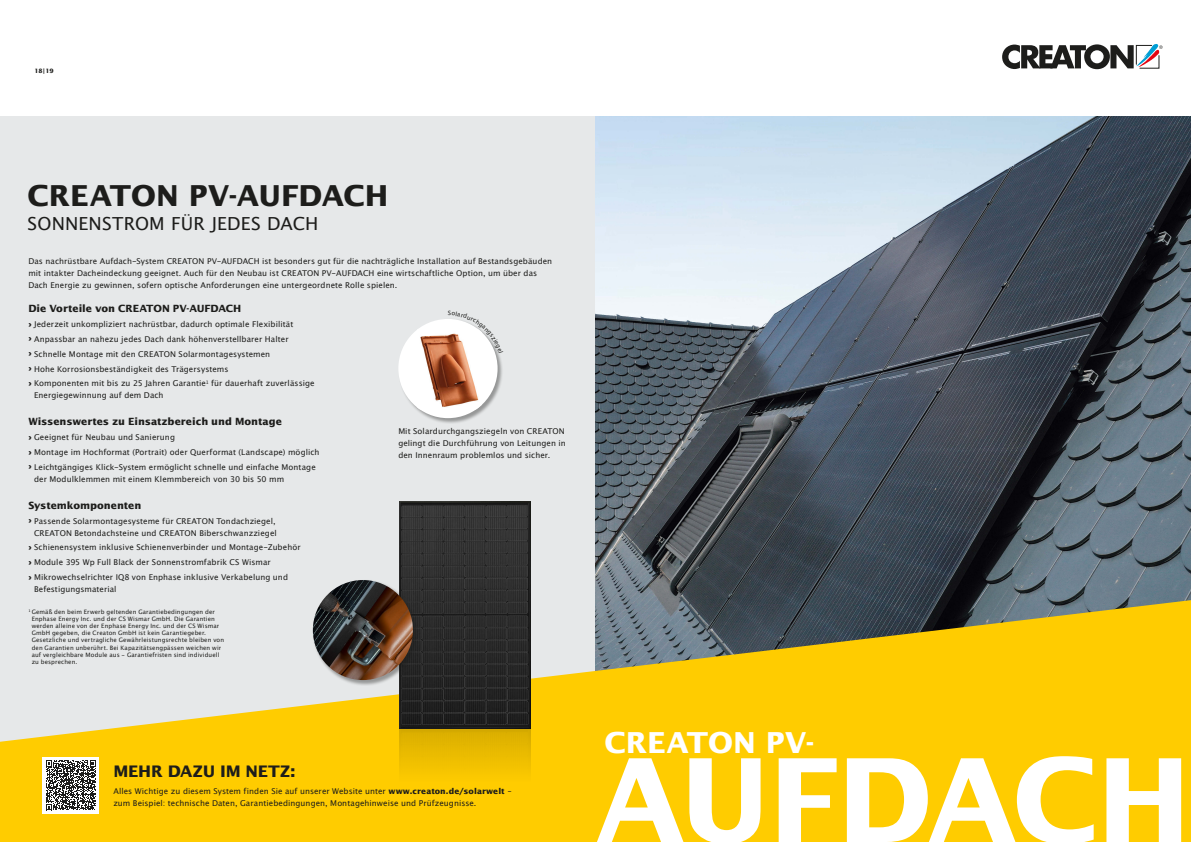
<style>
.page{position:relative;width:1191px;height:842px;background:#fff}
.page>*{position:absolute;margin:0;border:0;box-sizing:border-box;transform-origin:0 0}
.Headline_Lucida_30pt_grau_bold_Versalien{font:700 115.8px "Lucida San";letter-spacing:-.025em;color:#fff}
.Headline_Lucida_30pt_grau_bold_Versalien-2{font:700 29px "Lucida San";color:#1d1d1b}
.Headline_Lucida_30pt_grau_bold_Versalien-3{font:700 29px "Lucida San";letter-spacing:.005em;color:#fff}
.Headline_Lucida_30pt_grau_bold_Versalien-4{font:18px "Lucida San Rom";letter-spacing:.01em;color:#1d1d1b}
.Copytext_Lucida_8pt_grau_NEU{font:700 16px "Lucida San";letter-spacing:-.015em;color:#1d1d1b}
.Copytext_Lucida_8pt_grau_NEU-2{font:700 10px "Lucida San";letter-spacing:-.005em;color:#1d1d1b}
.Copytext_Lucida_8pt_grau_NEU-3{font:8px/12px "Lucida San Rom";letter-spacing:.005em;color:#1d1d1b}
.Copytext_Lucida_8pt_grau_NEU-4{font:6px/7.2px "Lucida San Rom";letter-spacing:.02em;color:#1d1d1b}
.Copytext_Lucida_8pt_grau_NEU-5{font:700 6px "Lucida San";color:#1d1d1b}
.s1{font-family:"Muller";font-weight:800;font-size:9px}
.s2{font-family:"Lucida San";font-weight:700}
</style>
<div class="page">
<div style="left:0;top:116px;width:1191px;height:726px;background:#e6e8e9"></div>
<img style="left:595px;top:116px;width:596px;height:484px">
<svg style="left:0;top:600px;width:1191px;height:242px;fill:#fc0"></svg>
<img style="left:399px;top:502px;width:131px;height:340px">
<div style="left:312px;top:580px;width:107px;height:106px;background:#1d1d1b;opacity:.4"></div>
<img style="left:313px;top:580px;width:100px;height:100px;border-radius:50px">
<div style="left:43px;top:757px;width:56px;height:57px;background:#fff"></div>
<svg style="left:46px;top:760px;width:50px;height:50px"></svg>
<div style="left:398px;top:319px;width:105px;height:105px;background:#1d1d1b;opacity:.4"></div>
<div style="left:398px;top:319px;width:99px;height:99px;background:#fff;border-radius:50%"></div>
<img style="left:417px;top:335px;width:65px;height:75px">
<svg style="left:1002px;top:44px;width:160px;height:25px"></svg>
<svg style="left:448px;top:319px;width:55px;height:34px"></svg>
<p class="Copytext_Lucida_8pt_grau_NEU-5" style="left:35px;top:67px;width:20px">18|19</p>
<p class="Headline_Lucida_30pt_grau_bold_Versalien-2" style="left:28px;top:176px;width:362px">CREATON PV-AUFDACH</p>
<p class="Headline_Lucida_30pt_grau_bold_Versalien-4" style="left:28px;top:212px;width:292px">SONNENSTROM FÜR JEDES DACH</p>
<p class="Copytext_Lucida_8pt_grau_NEU-3" style="left:28px;top:256px;width:525px">Das nachrüstbare Aufdach-System CREATON PV-AUFDACH ist besonders gut für die nachträgliche Installation auf Bestandsgebäuden mit intakter Dacheindeckung geeignet. Auch für den Neubau ist CREATON PV-AUFDACH eine wirtschaftliche Option, um über das<br>Dach Energie zu gewinnen, sofern optische Anforderungen eine untergeordnete Rolle spielen.</p>
<p class="Copytext_Lucida_8pt_grau_NEU-2" style="left:28px;top:302px;width:214px">Die Vorteile von CREATON PV-AUFDACH</p>
<p class="Copytext_Lucida_8pt_grau_NEU-3" style="left:28px;top:318px;width:266px"><span class="s1">›</span> Jederzeit unkompliziert nachrüstbar, dadurch optimale Flexibilität</p>
<p class="Copytext_Lucida_8pt_grau_NEU-3" style="left:28px;top:333px;width:262px"><span class="s1">›</span> Anpassbar an nahezu jedes Dach dank höhenverstellbarer Halter</p>
<p class="Copytext_Lucida_8pt_grau_NEU-3" style="left:28px;top:348px;width:243px"><span class="s1">›</span> Schnelle Montage mit den CREATON Solarmontagesystemen</p>
<p class="Copytext_Lucida_8pt_grau_NEU-3" style="left:28px;top:363px;width:202px"><span class="s1">›</span> Hohe Korrosionsbeständigkeit des Trägersystems</p>
<p class="Copytext_Lucida_8pt_grau_NEU-3" style="left:34px;top:378px;width:282px;text-indent:-6px"><span class="s1">›</span> Komponenten mit bis zu 25 Jahren Garantie<sup>1</sup> für dauerhaft zuverlässige<br>Energiegewinnung auf dem Dach</p>
<p class="Copytext_Lucida_8pt_grau_NEU-2" style="left:28px;top:415px;width:255px">Wissenswertes zu Einsatzbereich und Montage</p>
<p class="Copytext_Lucida_8pt_grau_NEU-3" style="left:28px;top:431px;width:148px"><span class="s1">›</span> Geeignet für Neubau und Sanierung</p>
<p class="Copytext_Lucida_8pt_grau_NEU-3" style="left:28px;top:446px;width:293px"><span class="s1">›</span> Montage im Hochformat (Portrait) oder Querformat (Landscape) möglich</p>
<p class="Copytext_Lucida_8pt_grau_NEU-3" style="left:34px;top:461px;width:283px;text-indent:-6px"><span class="s1">›</span> Leichtgängiges Klick-System ermöglicht schnelle und einfache Montage der Modulklemmen mit einem Klemmbereich von 30 bis 50 mm</p>
<p class="Copytext_Lucida_8pt_grau_NEU-2" style="left:28px;top:498px;width:114px">Systemkomponenten</p>
<p class="Copytext_Lucida_8pt_grau_NEU-3" style="left:28px;top:515px;width:250px;text-align:right"><span class="s1">›</span> Passende Solarmontagesysteme für CREATON Tondachziegel,<br>CREATON Betondachsteine und CREATON Biberschwanzziegel</p>
<p class="Copytext_Lucida_8pt_grau_NEU-3" style="left:28px;top:542px;width:274px"><span class="s1">›</span> Schienensystem inklusive Schienenverbinder und Montage-Zubehör</p>
<p class="Copytext_Lucida_8pt_grau_NEU-3" style="left:28px;top:556px;width:244px"><span class="s1">›</span> Module 395 Wp Full Black der Sonnenstromfabrik CS Wismar</p>
<p class="Copytext_Lucida_8pt_grau_NEU-3" style="left:34px;top:571px;width:255px;text-indent:-6px"><span class="s1">›</span> Mikrowechselrichter IQ8 von Enphase inklusive Verkabelung und<br>Befestigungsmaterial</p>
<p class="Copytext_Lucida_8pt_grau_NEU-3" style="left:398px;top:425px;width:169px">Mit Solardurchgangsziegeln von CREATON gelingt die Durchführung von Leitungen in den Innenraum problemlos und sicher.</p>
<p class="Copytext_Lucida_8pt_grau_NEU-4" style="left:32px;top:608px;width:194px;text-indent:-3px"><sup>1</sup> Gemäß den beim Erwerb geltenden Garantiebedingungen der Enphase Energy Inc. und der CS Wismar GmbH. Die Garantien werden alleine von der Enphase Energy Inc. und der CS Wismar GmbH gegeben, die Creaton GmbH ist kein Garantiegeber.<br>Gesetzliche und vertragliche Gewährleistungsrechte bleiben von den Garantien unberührt. Bei Kapazitätsengpässen weichen wir auf vergleichbare Module aus - Garantiefristen sind individuell zu besprechen.</p>
<p class="Copytext_Lucida_8pt_grau_NEU" style="left:113px;top:761px;width:184px">MEHR DAZU IM NETZ:</p>
<p class="Copytext_Lucida_8pt_grau_NEU-3" style="left:113px;top:785px;width:400px">Alles Wichtige zu diesem System finden Sie auf unserer Website unter <span class="s2">www.creaton.de/solarwelt</span> – zum Beispiel: technische Daten, Garantiebedingungen, Montagehinweise und Prüfzeugnisse.</p>
<p class="Headline_Lucida_30pt_grau_bold_Versalien-3" style="left:604px;top:723px;width:211px">CREATON PV-</p>
<p class="Headline_Lucida_30pt_grau_bold_Versalien" style="left:595px;top:723px;width:597px">AUFDACH</p>
</div>
